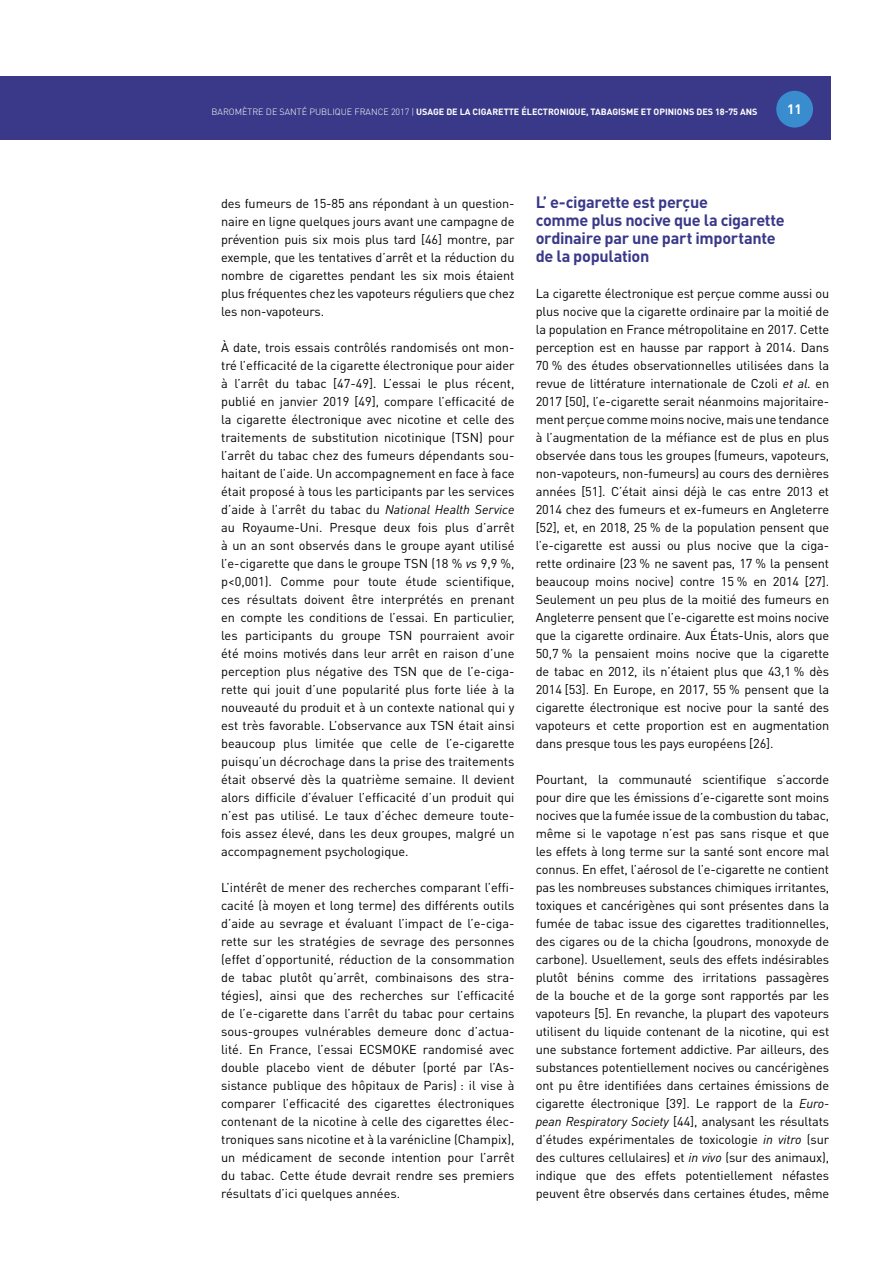
<style>
.page{position:relative;width:893px;height:1263px;background:#fff}
.page>*{position:absolute;margin:0;border:0;box-sizing:border-box;transform-origin:0 0}
.t1{font:700 16.35px/18px "DIN Pro";letter-spacing:-.02em;color:#3a3989}
.t2{font:700 13.5px "DIN Pro";color:#fff}
.t3{font:12.75px/18px "DIN Pro";letter-spacing:-.01em;color:#000;text-align:justify}
.t4{font:700 9px "DIN Pro";color:#fff}
.s1{font-weight:300}
.s2{font-style:italic}
</style>
<div class="page">
<div style="left:0;top:77px;width:830px;height:63px;background:#3a3989"></div>
<div style="left:776px;top:91px;width:37px;height:37px;background:#398dcf;border-radius:50%"></div>
<p class="t4" style="left:212px;top:106px;width:547px"><span class="s1">BAROMÈTRE DE SANTÉ PUBLIQUE FRANCE 2017 |</span> USAGE DE LA CIGARETTE ÉLECTRONIQUE, TABAGISME ET OPINIONS DES 18-75 ANS</p>
<p class="t2" style="left:787px;top:100px;width:16px">11</p>
<p class="t3" style="left:221px;top:194px;width:295px">des fumeurs de 15‑85 ans répondant à un question‑ naire en ligne quelques jours avant une campagne de prévention puis six mois plus tard [46] montre, par exemple, que les tentatives d’arrêt et la réduction du nombre de cigarettes pendant les six mois étaient plus fréquentes chez les vapoteurs réguliers que chez les non‑vapoteurs.</p>
<p class="t3" style="left:221px;top:338px;width:295px">À date, trois essais contrôlés randomisés ont mon‑ tré l’efficacité de la cigarette électronique pour aider à l’arrêt du tabac [47‑49]. L’essai le plus récent, publié en janvier 2019 [49], compare l’efficacité de la cigarette électronique avec nicotine et celle des traitements de substitution nicotinique (TSN) pour l’arrêt du tabac chez des fumeurs dépendants sou‑ haitant de l’aide. Un accompagnement en face à face était proposé à tous les participants par les services d’aide à l’arrêt du tabac du <span class="s2">National Health Service </span>au Royaume‑Uni. Presque deux fois plus d’arrêt à un an sont observés dans le groupe ayant utilisé l’e‑cigarette que dans le groupe TSN (18 % <span class="s2">vs</span> 9,9 %, p&lt;0,001). Comme pour toute étude scientifique, ces résultats doivent être interprétés en prenant en compte les conditions de l’essai. En particulier, les participants du groupe TSN pourraient avoir été moins motivés dans leur arrêt en raison d’une perception plus négative des TSN que de l’e‑ciga‑ rette qui jouit d’une popularité plus forte liée à la nouveauté du produit et à un contexte national qui y est très favorable. L’observance aux TSN était ainsi beaucoup plus limitée que celle de l’e‑cigarette puisqu’un décrochage dans la prise des traitements était observé dès la quatrième semaine. Il devient alors difficile d’évaluer l’efficacité d’un produit qui n’est pas utilisé. Le taux d’échec demeure toute‑ fois assez élevé, dans les deux groupes, malgré un accompagnement psychologique.</p>
<p class="t3" style="left:221px;top:878px;width:295px">L’intérêt de mener des recherches comparant l’effi‑ cacité (à moyen et long terme) des différents outils d’aide au sevrage et évaluant l’impact de l’e‑ciga‑ rette sur les stratégies de sevrage des personnes (effet d’opportunité, réduction de la consommation de tabac plutôt qu’arrêt, combinaisons des stra‑ tégies), ainsi que des recherches sur l’efficacité de l’e‑cigarette dans l’arrêt du tabac pour certains sous‑groupes vulnérables demeure donc d’actua‑ lité. En France, l’essai ECSMOKE randomisé avec double placebo vient de débuter (porté par l’As‑ sistance publique des hôpitaux de Paris) : il vise à comparer l’efficacité des cigarettes électroniques contenant de la nicotine à celle des cigarettes élec‑ troniques sans nicotine et à la varénicline (Champix), un médicament de seconde intention pour l’arrêt du tabac. Cette étude devrait rendre ses premiers résultats d’ici quelques années.</p>
<p class="t1" style="left:536px;top:192px;width:250px">L’ e‑cigarette est perçue<br>comme plus nocive que la cigarette ordinaire par une part importante de la population</p>
<p class="t3" style="left:536px;top:284px;width:295px">La cigarette électronique est perçue comme aussi ou plus nocive que la cigarette ordinaire par la moitié de la population en France métropolitaine en 2017. Cette perception est en hausse par rapport à 2014. Dans 70 % des études observationnelles utilisées dans la revue de littérature internationale de Czoli <span class="s2">et al</span>. en 2017 [50], l’e‑cigarette serait néanmoins majoritaire‑ ment perçue comme moins nocive, mais une tendance à l’augmentation de la méfiance est de plus en plus observée dans tous les groupes (fumeurs, vapoteurs, non‑vapoteurs, non‑fumeurs) au cours des dernières années [51]. C’était ainsi déjà le cas entre 2013 et 2014 chez des fumeurs et ex‑fumeurs en Angleterre [52], et, en 2018, 25 % de la population pensent que l’e‑cigarette est aussi ou plus nocive que la ciga‑ rette ordinaire (23 % ne savent pas, 17 % la pensent beaucoup moins nocive) contre 15 % en 2014 [27].<br>Seulement un peu plus de la moitié des fumeurs en Angleterre pensent que l’e‑cigarette est moins nocive que la cigarette ordinaire. Aux États‑Unis, alors que 50,7 % la pensaient moins nocive que la cigarette de tabac en 2012, ils n’étaient plus que 43,1 % dès 2014 [53]. En Europe, en 2017, 55 % pensent que la cigarette électronique est nocive pour la santé des vapoteurs et cette proportion est en augmentation dans presque tous les pays européens [26].</p>
<p class="t3" style="left:536px;top:770px;width:295px">Pourtant, la communauté scientifique s’accorde pour dire que les émissions d’e‑cigarette sont moins nocives que la fumée issue de la combustion du tabac, même si le vapotage n’est pas sans risque et que les effets à long terme sur la santé sont encore mal connus. En effet, l’aérosol de l’e‑cigarette ne contient pas les nombreuses substances chimiques irritantes, toxiques et cancérigènes qui sont présentes dans la fumée de tabac issue des cigarettes traditionnelles, des cigares ou de la chicha (goudrons, monoxyde de carbone). Usuellement, seuls des effets indésirables plutôt bénins comme des irritations passagères de la bouche et de la gorge sont rapportés par les vapoteurs [5]. En revanche, la plupart des vapoteurs utilisent du liquide contenant de la nicotine, qui est une substance fortement addictive. Par ailleurs, des substances potentiellement nocives ou cancérigènes ont pu être identifiées dans certaines émissions de cigarette électronique [39]. Le rapport de la <span class="s2">Euro&shy;pean Respiratory Society</span> [44], analysant les résultats d’études expérimentales de toxicologie <span class="s2">in vitro</span> (sur des cultures cellulaires) et <span class="s2">in vivo</span> (sur des animaux), indique que des effets potentiellement néfastes peuvent être observés dans certaines études, même</p>
</div>
